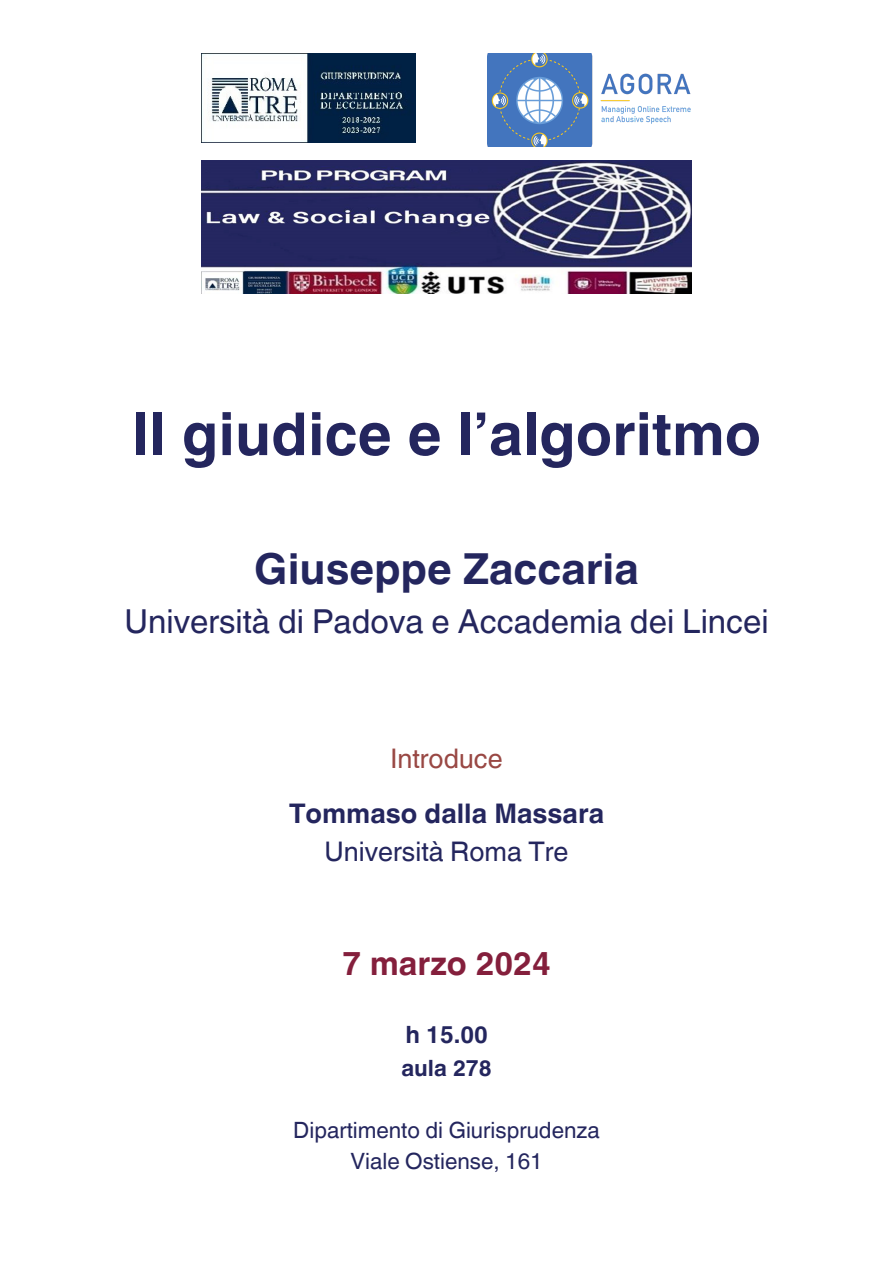
<style>
.page{position:relative;width:893px;height:1263px;background:#fff}
.page>*{position:absolute;margin:0;border:0;box-sizing:border-box;transform-origin:0 0}
.t1{font:700 59.25px "Helvetica World";color:#24265e}
.t2{font:700 42.75px "Helvetica World";color:#24265e}
.t3{font:33px "Helvetica World";color:#24265e}
.t4{font:700 32.55px "Helvetica World";color:#841f3c}
.t5{font:700 27px/37.7px "Helvetica World";color:#24265e;text-align:center}
.t6{font:27px "Helvetica World";color:#994844}
.t7{font:700 23.77px "Helvetica World";color:#24265e}
.t8{font:22.42px "Helvetica World";color:#24265e}
.t9{font:700 22.42px "Helvetica World";color:#24265e}
.s1{font-weight:400}
</style>
<div class="page">
<img style="left:201px;top:161px;width:491px;height:132px">
<img style="left:201px;top:53px;width:214px;height:90px">
<img style="left:487px;top:53px;width:204px;height:94px">
<h1 class="t1" style="left:132px;top:386px;width:630px">Il giudice e l’algoritmo</h1>
<h3 class="t2" style="left:254px;top:534px;width:386px">Giuseppe Zaccaria</h3>
<h3 class="t3" style="left:125px;top:602px;width:645px">Università di Padova e Accademia dei Lincei</h3>
<p class="t6" style="left:390px;top:743px;width:114px">Introduce</p>
<p class="t5" style="left:289px;top:792px;width:316px">Tommaso dalla Massara<br><span class="s1">Università Roma Tre</span></p>
<h4 class="t4" style="left:342px;top:936px;width:210px">7 marzo 2024</h4>
<h4 class="t7" style="left:405px;top:1015px;width:84px">h 15.00</h4>
<h4 class="t9" style="left:401px;top:1050px;width:92px">aula 278</h4>
<h2 class="t8" style="left:293px;top:1117px;width:308px">Dipartimento di Giurisprudenza</h2>
<h5 class="t8" style="left:350px;top:1148px;width:194px">Viale Ostiense, 161</h5>
</div>
